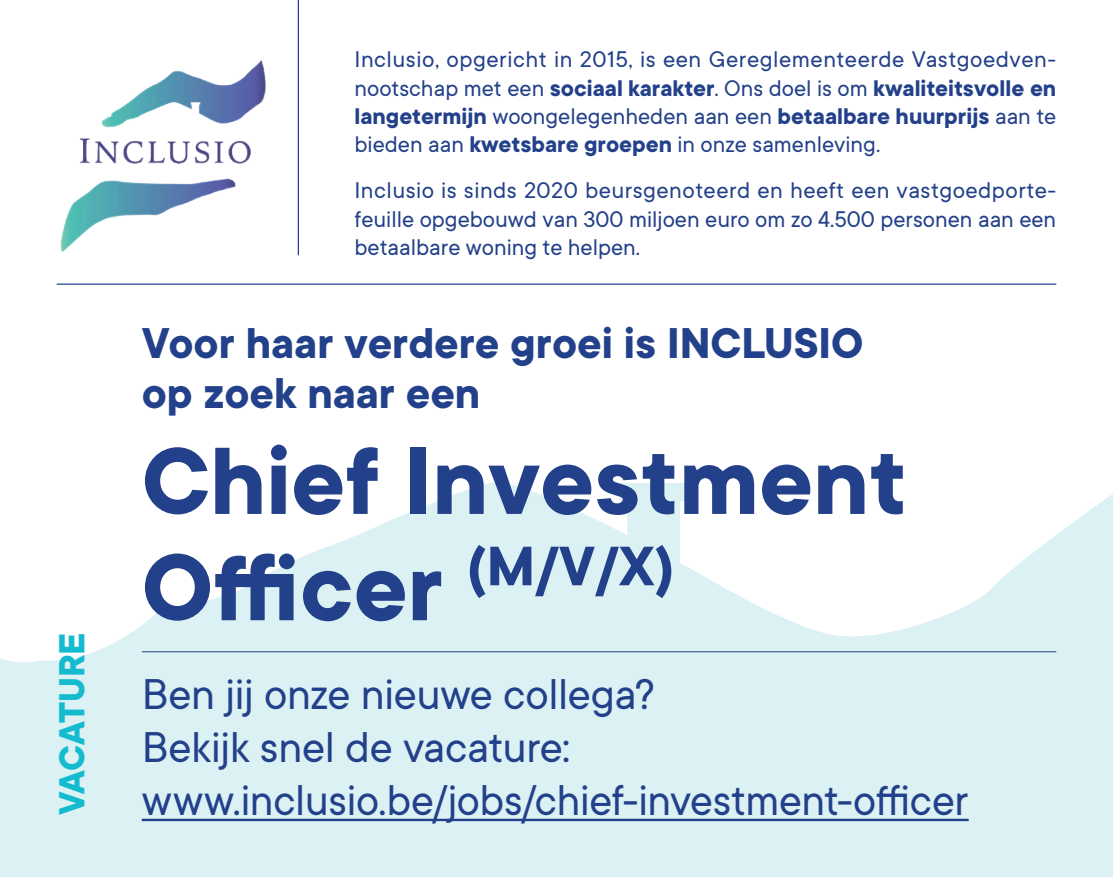
<style>
.page{position:relative;width:1113px;height:879px;background:#fff}
.page>*{position:absolute;margin:0;border:0;box-sizing:border-box;transform-origin:0 0}
.t1{font:700 105px/106.2px "TT Commons";color:#23418a}
.t2{font:47.5px/53.2px "TT Commons";letter-spacing:-.01em;color:#23418a}
.t3{font:700 47.5px/49.5px "TT Commons";color:#23418a}
.t4{font:700 40px "TT Commons";letter-spacing:-.01em;color:#14bbcf}
.t5{font:25px/28.2px "TT Commons";color:#23418a;text-align:justify}
.s1{font-weight:700}
</style>
<div class="page">
<svg style="left:0;top:482px;width:1113px;height:395px;fill:#dcf1f4"></svg>
<hr style="left:142px;top:651px;width:914px;height:1px;background:#23418a">
<hr style="left:142px;top:819px;width:826px;height:2px;background:#23418a">
<img style="left:60px;top:60px;width:206px;height:192px">
<hr style="left:298px;top:0;width:1px;height:255px;background:#23418a">
<hr style="left:57px;top:283px;width:999px;height:2px;background:#23418a">
<h3 class="t4" style="left:46px;top:815px;width:184px;rotate:-90deg">VACATURE</h3>
<p class="t5" style="left:354px;top:45px;width:703px">Inclusio, opgericht in 2015, is een Gereglementeerde Vastgoedven&shy;nootschap met een <span class="s1">sociaal karakter</span>. Ons doel is om <span class="s1">kwaliteitsvolle en langetermijn</span> woongelegenheden aan een <span class="s1">betaalbare huurprijs</span> aan te bieden aan <span class="s1">kwetsbare groepen</span> in onze samenleving.</p>
<p class="t5" style="left:354px;top:176px;width:703px">Inclusio is sinds 2020 beursgenoteerd en heeft een vastgoedporte&shy;feuille opgebouwd van 300 miljoen euro om zo 4.500 personen aan een betaalbare woning te helpen.</p>
<h2 class="t3" style="left:142px;top:317px;width:723px">Voor haar verdere groei is INCLUSIO op zoek naar een</h2>
<h1 class="t1" style="left:142px;top:425px;width:767px">Chief Investment<br>Officer <sup>(M/V/X)</sup></h1>
<h2 class="t2" style="left:142px;top:666px;width:828px">Ben jij onze nieuwe collega?<br>Bekijk snel de vacature: www.inclusio.be/jobs/chief-investment-officer</h2>
</div>
